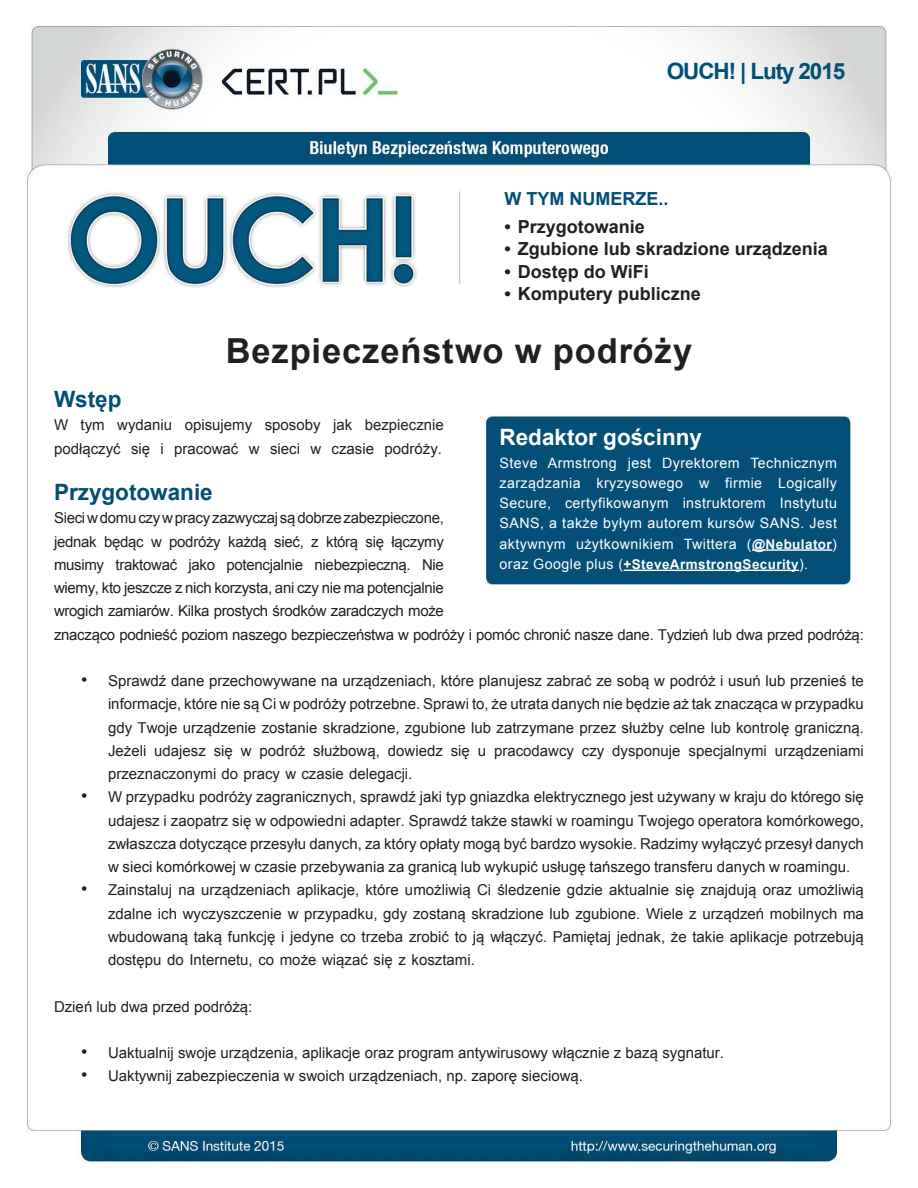
<style>
.page{position:relative;width:918px;height:1188px;background:#fff}
.page>*{position:absolute;margin:0;border:0;box-sizing:border-box;transform-origin:0 0}
.t1{font:700 34.5px "Arial";letter-spacing:.025em;color:#231f20}
.MainText{font:700 22.5px "Arial";color:#024e77}
.t2{font:700 22.5px "Arial";color:#fff}
.t3{font:700 22.5px "Arial";letter-spacing:-.05em;color:#004f77}
.t4{font:700 18px "Arial";color:#231f20}
.t5{font:700 18px "Arial";color:#024e77}
.t6{font:18px "Arial";color:#231f20}
.MainText-2{font:15px/23.2px "Arial";color:#231f20;text-align:justify}
.MainText-3{font:15px/23.2px "Arial";letter-spacing:-.02em;color:#231f20;text-align:right}
.t7{font:14.25px/20.2px "Arial";letter-spacing:.03em;color:#fff}
.t8{font:700 13.5px "Arial";letter-spacing:.03em;color:#fff}
.s1{font-weight:400;font-size:14.25px}
</style>
<div class="page">
<img style="left:26px;top:25px;width:865px;height:1139px">
<hr style="left:752px;top:549px;width:80px;height:2px;background:#fff">
<hr style="left:624px;top:570px;width:175px;height:1px;background:#fff">
<p class="t3" style="left:667px;top:56px;width:180px">OUCH! | Luty 2015</p>
<p class="t5" style="left:504px;top:187px;width:165px">W TYM NUMERZE..</p>
<p class="t4" style="left:504px;top:215px;width:142px">• Przygotowanie</p>
<p class="t4" style="left:504px;top:237px;width:325px">• Zgubione lub skradzione urządzenia</p>
<p class="t4" style="left:504px;top:260px;width:146px">• Dostęp do WiFi</p>
<p class="t4" style="left:504px;top:282px;width:198px">• Komputery publiczne</p>
<p class="MainText" style="left:54px;top:384px;width:69px">Wstęp</p>
<p class="t1" style="left:226px;top:327px;width:468px">Bezpieczeństwo w podróży</p>
<p class="MainText-2" style="left:54px;top:414px;width:16px">W</p>
<p class="MainText-2" style="left:117px;top:414px;width:57px">wydaniu</p>
<p class="MainText-2" style="left:185px;top:414px;width:69px">opisujemy</p>
<p class="MainText-2" style="left:265px;top:414px;width:57px">sposoby</p>
<p class="MainText-2" style="left:333px;top:414px;width:21px">jak</p>
<p class="MainText-2" style="left:365px;top:414px;width:81px">bezpiecznie</p>
<p class="MainText-2" style="left:81px;top:414px;width:26px">tym</p>
<p class="t2" style="left:500px;top:422px;width:204px">Redaktor gościnny</p>
<p class="MainText-2" style="left:54px;top:437px;width:68px">podłączyć</p>
<p class="MainText" style="left:54px;top:477px;width:160px">Przygotowanie</p>
<p class="MainText-3" style="left:54px;top:507px;width:391px">Sieciwdomuczywpracyzazwyczajsądobrzezabezpieczone, łączymy</p>
<p class="MainText-2" style="left:174px;top:437px;width:66px">pracować</p>
<p class="MainText-2" style="left:385px;top:437px;width:59px">podróży.</p>
<p class="MainText-2" style="left:131px;top:437px;width:21px">się</p>
<p class="MainText-2" style="left:161px;top:437px;width:5px">i</p>
<p class="MainText-2" style="left:270px;top:437px;width:31px">sieci</p>
<p class="MainText-2" style="left:332px;top:437px;width:44px">czasie</p>
<p class="MainText-2" style="left:249px;top:437px;width:12px">w</p>
<p class="MainText-2" style="left:310px;top:437px;width:12px">w</p>
<p class="t7" style="left:500px;top:453px;width:40px">Steve</p>
<p class="t7" style="left:548px;top:453px;width:71px">Armstrong</p>
<p class="t7" style="left:628px;top:453px;width:25px">jest</p>
<p class="t7" style="left:662px;top:453px;width:79px">Dyrektorem</p>
<p class="t7" style="left:750px;top:453px;width:88px">Technicznym</p>
<p class="t7" style="left:725px;top:473px;width:38px">firmie</p>
<p class="t7" style="left:500px;top:473px;width:83px">zarządzania</p>
<p class="t7" style="left:597px;top:473px;width:88px">kryzysowego</p>
<p class="t7" style="left:778px;top:473px;width:60px">Logically</p>
<p class="t7" style="left:699px;top:473px;width:12px">w</p>
<p class="t7" style="left:500px;top:493px;width:339px">Secure,<br>SANS a, także byłym autorem kursów SANS. Jest</p>
<p class="t8" style="left:747px;top:535px;width:92px"><span class="s1">(</span>@Nebulator<span class="s1">(</span></p>
<p class="t7" style="left:565px;top:493px;width:105px">certyfikowanym</p>
<p class="t7" style="left:683px;top:493px;width:85px">instruktorem</p>
<p class="t7" style="left:780px;top:493px;width:59px">Instytutu</p>
<p class="MainText-3" style="left:169px;top:530px;width:53px">podróży</p>
<p class="MainText-2" style="left:274px;top:530px;width:46px">sieć z,</p>
<p class="MainText-2" style="left:326px;top:530px;width:34px">którą</p>
<p class="MainText-2" style="left:54px;top:530px;width:44px">jednak</p>
<p class="MainText-2" style="left:104px;top:530px;width:41px">będąc</p>
<p class="MainText-2" style="left:228px;top:530px;width:40px">każdą</p>
<p class="MainText-2" style="left:366px;top:530px;width:20px">się</p>
<p class="t7" style="left:500px;top:534px;width:68px">aktywnym</p>
<p class="t8" style="left:500px;top:555px;width:310px"><span class="s1">oraz Google plus (</span>+SteveArmstrongSecurity <span class="s1">.(</span></p>
<p class="t7" style="left:576px;top:534px;width:99px">użytkownikiem</p>
<p class="t7" style="left:684px;top:534px;width:54px">Twittera</p>
<p class="MainText-2" style="left:151px;top:530px;width:12px">w</p>
<p class="MainText-3" style="left:115px;top:553px;width:63px">traktować</p>
<p class="MainText-3" style="left:54px;top:553px;width:811px;text-align:left">musimy<br>wiemy, kto jeszcze z nich korzysta, ani czy nie ma potencjalnie<br>wrogich zamiarów. Kilka prostych środków zaradczych może<br>znacząco podnieść poziom naszego bezpieczeństwa w podróży i pomóc chronić nasze dane. Tydzień lub dwa przed podróżą:</p>
<p class="MainText-2" style="left:108px;top:669px;width:757px">Sprawdź dane przechowywane na urządzeniach, które planujesz zabrać ze sobą w podróż i usuń lub przenieś te</p>
<p class="MainText-2" style="left:189px;top:553px;width:28px">jako</p>
<p class="MainText-3" style="left:227px;top:553px;width:78px">potencjalnie</p>
<p class="MainText-3" style="left:315px;top:553px;width:98px">niebezpieczną.</p>
<p class="MainText-2" style="left:422px;top:553px;width:23px">Nie</p>
<p class="t6" style="left:81px;top:668px;width:8px">•</p>
<p class="t6" style="left:81px;top:784px;width:8px">•</p>
<p class="t6" style="left:81px;top:877px;width:8px">•</p>
<p class="MainText-2" style="left:108px;top:693px;width:757px;text-align:right">informacje, które nie są Ci w podróży potrzebne. Sprawi to, że utrata danych nie będzie aż tak znacząca w przypadku gdy Twoje urządzenie zostanie skradzione, zgubione lub zatrzymane przez służby celne lub kontrolę graniczną. urządzeniami</p>
<p class="MainText-2" style="left:260px;top:739px;width:47px">podróż</p>
<p class="MainText-2" style="left:108px;top:739px;width:306px">Jeżeli<br>przeznaczonymi do pracy w czasie delegacji.</p>
<p class="MainText-2" style="left:108px;top:786px;width:757px">W przypadku podróży zagranicznych, sprawdź jaki typ gniazdka elektrycznego jest używany w kraju do którego się</p>
<p class="MainText-2" style="left:154px;top:739px;width:53px">udajesz</p>
<p class="MainText-2" style="left:214px;top:739px;width:21px">się</p>
<p class="MainText-2" style="left:313px;top:739px;width:68px">służbową,</p>
<p class="MainText-2" style="left:388px;top:739px;width:57px">dowiedz</p>
<p class="MainText-2" style="left:451px;top:739px;width:21px">się</p>
<p class="MainText-2" style="left:494px;top:739px;width:82px">pracodawcy</p>
<p class="MainText-2" style="left:612px;top:739px;width:70px">dysponuje</p>
<p class="MainText-2" style="left:689px;top:739px;width:80px">specjalnymi</p>
<p class="MainText-2" style="left:582px;top:739px;width:24px">czy</p>
<p class="MainText-2" style="left:241px;top:739px;width:12px">w</p>
<p class="MainText-2" style="left:478px;top:739px;width:10px">u</p>
<p class="MainText-2" style="left:108px;top:809px;width:757px">udajesz i zaopatrz się w odpowiedni adapter. Sprawdź także stawki w roamingu Twojego operatora komórkowego, zwłaszcza dotyczące przesyłu danych, za który opłaty mogą być bardzo wysokie. Radzimy wyłączyć przesył danych w sieci komórkowej w czasie przebywania za granicą lub wykupić usługę tańszego transferu danych w roamingu.</p>
<p class="MainText-2" style="left:108px;top:879px;width:757px">Zainstaluj na urządzeniach aplikacje, które umożliwią Ci śledzenie gdzie aktualnie się znajdują oraz umożliwią</p>
<p class="MainText-2" style="left:108px;top:902px;width:757px">zdalne ich wyczyszczenie w przypadku, gdy zostaną skradzione lub zgubione. Wiele z urządzeń mobilnych ma wbudowaną taką funkcję i jedyne co trzeba zrobić to ją włączyć. Pamiętaj jednak, że takie aplikacje potrzebują dostępu do Internetu, co może wiązać się z kosztami.</p>
<p class="MainText-2" style="left:54px;top:995px;width:200px">Dzień lub dwa przed podróżą:</p>
<p class="MainText-2" style="left:108px;top:1041px;width:618px">Uaktualnij swoje urządzenia, aplikacje oraz program antywirusowy włącznie z bazą sygnatur.</p>
<p class="t6" style="left:81px;top:1040px;width:8px">•</p>
<p class="t6" style="left:81px;top:1063px;width:8px">•</p>
<p class="MainText-2" style="left:108px;top:1065px;width:477px">Uaktywnij zabezpieczenia w swoich urządzeniach, np. zaporę sieciową.</p>
</div>
